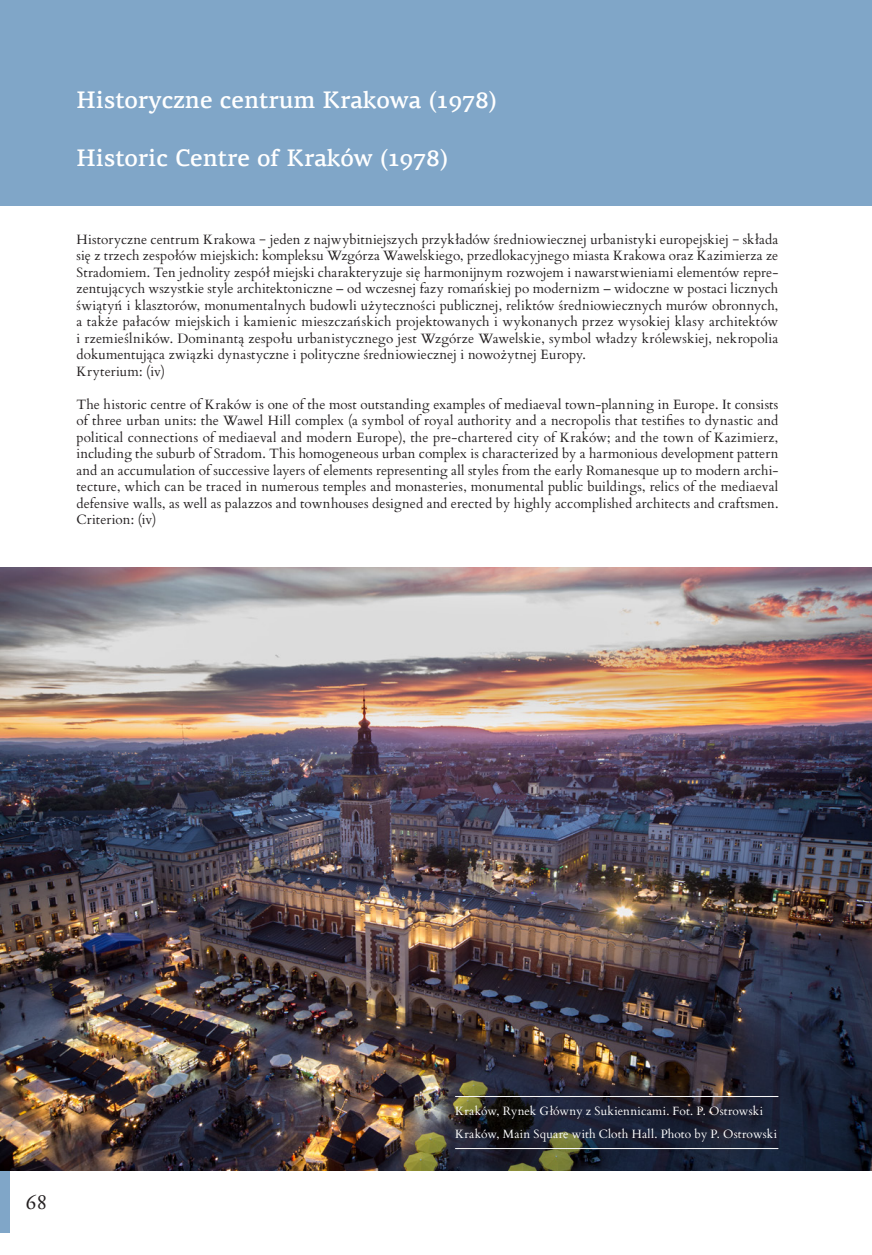
<style>
.page{position:relative;width:872px;height:1255px;background:#fff}
.page>*{position:absolute;margin:0;border:0;box-sizing:border-box;transform-origin:0 0}
.t1{font:500 24px "PF Agora Serif Pro";color:#fff}
.t2{font:22.5px "Adobe Garamond Pro";color:#231f20}
.Styl_akapitowy_3{font:13.5px/16.5px "Cardo";letter-spacing:.005em;color:#231f20;text-align:justify}
.Styl_akapitowy_3-2{font:12px "Cardo";letter-spacing:.015em;color:#fff}
</style>
<div class="page">
<div style="left:0;top:1169px;width:9px;height:63px;background:#80a6c8"></div>
<div style="left:0;top:0;width:872px;height:205px;background:#80a6c8"></div>
<img style="left:0;top:567px;width:872px;height:603px">
<hr style="left:455px;top:1096px;width:323px;height:1px;background:#fff">
<hr style="left:455px;top:1148px;width:323px;height:1px;background:#fff">
<p class="t1" style="left:77px;top:86px;width:422px">Historyczne centrum Krakowa (1978)</p>
<p class="t1" style="left:77px;top:143px;width:373px">Historic Centre of Kraków (1978)</p>
<p class="Styl_akapitowy_3" style="left:77px;top:230px;width:703px">Historyczne centrum Krakowa − jeden z najwybitniejszych przykładów średniowiecznej urbanistyki europejskiej − składa się z trzech zespołów miejskich: kompleksu Wzgórza Wawelskiego, przedlokacyjnego miasta Krakowa oraz Kazimierza ze Stradomiem. Ten jednolity zespół miejski charakteryzuje się harmonijnym rozwojem i nawarstwieniami elementów repre&shy;zentujących wszystkie style architektoniczne – od wczesnej fazy romańskiej po modernizm – widoczne w postaci licznych świątyń i klasztorów, monumentalnych budowli użyteczności publicznej, reliktów średniowiecznych murów obronnych, a także pałaców miejskich i kamienic mieszczańskich projektowanych i wykonanych przez wysokiej klasy architektów i rzemieślników. Dominantą zespołu urbanistycznego jest Wzgórze Wawelskie, symbol władzy królewskiej, nekropolia dokumentująca związki dynastyczne i polityczne średniowiecznej i nowożytnej Europy.</p>
<p class="Styl_akapitowy_3" style="left:77px;top:362px;width:90px">Kryterium: (iv)</p>
<p class="Styl_akapitowy_3" style="left:77px;top:395px;width:703px">The historic centre of Kraków is one of the most outstanding examples of mediaeval town-planning in Europe. It consists of three urban units: the Wawel Hill complex (a symbol of royal authority and a necropolis that testifies to dynastic and political connections of mediaeval and modern Europe), the pre-chartered city of Kraków; and the town of Kazimierz, including the suburb of Stradom. This homogeneous urban complex is characterized by a harmonious development pattern and an accumulation of successive layers of elements representing all styles from the early Romanesque up to modern archi&shy;tecture, which can be traced in numerous temples and monasteries, monumental public buildings, relics of the mediaeval defensive walls, as well as palazzos and townhouses designed and erected by highly accomplished architects and craftsmen.<br>Criterion: (iv)</p>
<p class="t2" style="left:26px;top:1187px;width:24px">68</p>
<p class="Styl_akapitowy_3-2" style="left:455px;top:1100px;width:309px">Kraków, Rynek Główny z Sukiennicami. Fot. P. Ostrowski</p>
<p class="Styl_akapitowy_3-2" style="left:455px;top:1124px;width:323px">Kraków, Main Square with Cloth Hall. Photo by P. Ostrowski</p>
</div>
